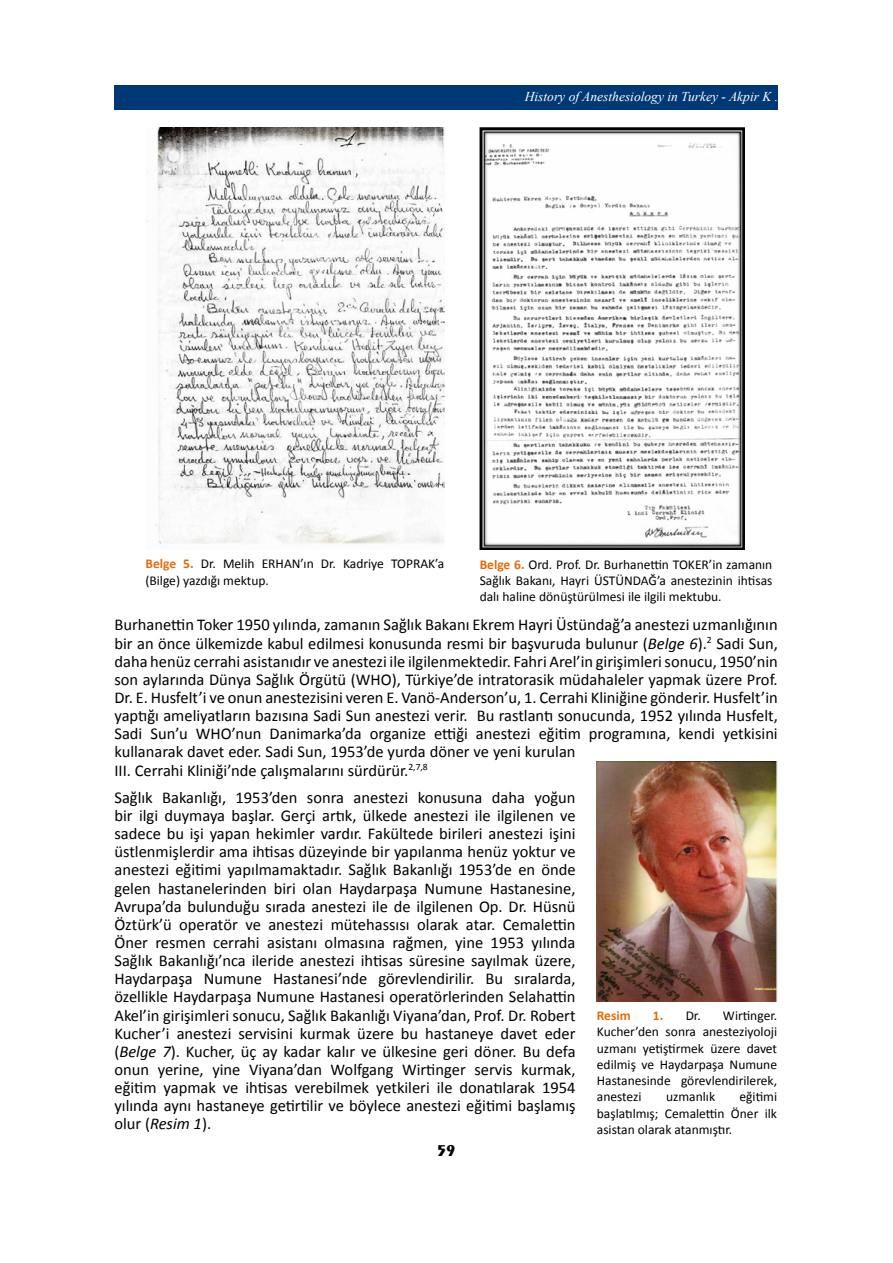
<style>
.page{position:relative;width:893px;height:1263px;background:#fff}
.page>*{position:absolute;margin:0;border:0;box-sizing:border-box;transform-origin:0 0}
.t1{font:16.5px/18.1px "Calibri";color:#000}
.t2{font:700 16.5px "Exotic 350 BT";color:#000}
.t3{font:13.5px/16.2px "Calibri";color:#000;text-align:justify}
.t4{font:italic 13.5px "Times New Roman";color:#fff}
.t5{font:700 13.5px "Calibri";color:#e36c0a}
.s1{font-weight:700;color:#e36c0a}
.s2{font-style:italic}
</style>
<div class="page">
<div style="left:115px;top:85px;width:663px;height:24px;background:#003775"></div>
<img style="left:597px;top:762px;width:180px;height:240px">
<img style="left:146px;top:128px;width:298px;height:417px">
<img style="left:480px;top:127px;width:265px;height:423px">
<p class="t4" style="left:525px;top:87px;width:255px">History of Anesthesiology in Turkey - Akpir K .</p>
<p class="t3" style="left:145px;top:556px;width:300px"><span class="s1">Belge 5.</span> Dr. Melih ERHAN’ın Dr. Kadriye TOPRAK’a (Bilge) yazdığı mektup.</p>
<p class="t3" style="left:480px;top:556px;width:294px"><span class="s1">Belge 6.</span> Ord. Prof. Dr. Burhanettin TOKER’in zamanın Sağlık Bakanı, Hayri ÜSTÜNDAĞ’a anestezinin ihtisas dalı haline dönüştürülmesi ile ilgili mektubu.</p>
<p class="t1" style="left:114px;top:616px;width:665px">Burhanettin Toker 1950 yılında, zamanın Sağlık Bakanı Ekrem Hayri Üstündağ’a anestezi uzmanlığının bir an önce ülkemizde kabul edilmesi konusunda resmi bir başvuruda bulunur (<span class="s2">Belge 6</span>).<sup>2</sup> Sadi Sun, daha henüz cerrahi asistanıdır ve anestezi ile ilgilenmektedir. Fahri Arel’in girişimleri sonucu, 1950’nin son aylarında Dünya Sağlık Örgütü (WHO), Türkiye’de intratorasik müdahaleler yapmak üzere Prof.<br>Dr. E. Husfelt’i ve onun anestezisini veren E. Vanö-Anderson’u, 1. Cerrahi Kliniğine gönderir. Husfelt’in yaptığı ameliyatların bazısına Sadi Sun anestezi verir. Bu rastlantı sonucunda, 1952 yılında Husfelt, Sadi Sun’u WHO’nun Danimarka’da organize ettiği anestezi eğitim programına, kendi yetkisini kullanarak davet eder. Sadi Sun, 1953’de yurda döner ve yeni kurulan<br>III. Cerrahi Kliniği’nde çalışmalarını sürdürür.<sup>2,7,8</sup></p>
<p class="t1" style="left:114px;top:788px;width:463px;text-align:justify">Sağlık Bakanlığı, 1953’den sonra anestezi konusuna daha yoğun bir ilgi duymaya başlar. Gerçi artık, ülkede anestezi ile ilgilenen ve sadece bu işi yapan hekimler vardır. Fakültede birileri anestezi işini üstlenmişlerdir ama ihtisas düzeyinde bir yapılanma henüz yoktur ve anestezi eğitimi yapılmamaktadır. Sağlık Bakanlığı 1953’de en önde gelen hastanelerinden biri olan Haydarpaşa Numune Hastanesine, Avrupa’da bulunduğu sırada anestezi ile de ilgilenen Op. Dr. Hüsnü Öztürk’ü operatör ve anestezi mütehassısı olarak atar. Cemalettin Öner resmen cerrahi asistanı olmasına rağmen, yine 1953 yılında Sağlık Bakanlığı’nca ileride anestezi ihtisas süresine sayılmak üzere, Haydarpaşa Numune Hastanesi’nde görevlendirilir. Bu sıralarda, özellikle Haydarpaşa Numune Hastanesi operatörlerinden Selahattin Akel’in girişimleri sonucu, Sağlık Bakanlığı Viyana’dan, Prof. Dr. Robert Kucher’i anestezi servisini kurmak üzere bu hastaneye davet eder (<span class="s2">Belge 7</span>). Kucher, üç ay kadar kalır ve ülkesine geri döner. Bu defa onun yerine, yine Viyana’dan Wolfgang Wirtinger servis kurmak, eğitim yapmak ve ihtisas verebilmek yetkileri ile donatılarak 1954 yılında aynı hastaneye getirtilir ve böylece anestezi eğitimi başlamış olur (<span class="s2">Resim 1</span>).</p>
<p class="t5" style="left:597px;top:1007px;width:35px">Resim</p>
<p class="t3" style="left:653px;top:1008px;width:49px"><span class="s1">1.</span> Dr.</p>
<p class="t3" style="left:597px;top:1008px;width:182px;text-indent:126px">Wirtinger.<br>Kucher’den sonra anesteziyoloji uzmanı yetiştirmek üzere davet edilmiş ve Haydarpaşa Numune Hastanesinde görevlendirilerek, anestezi</p>
<p class="t3" style="left:597px;top:1089px;width:182px;text-indent:143px">eğitimi başlatılmış; Cemalettin Öner ilk asistan olarak atanmıştır.</p>
<p class="t3" style="left:666px;top:1089px;width:51px">uzmanlık</p>
<p class="t2" style="left:437px;top:1141px;width:19px">59</p>
</div>
